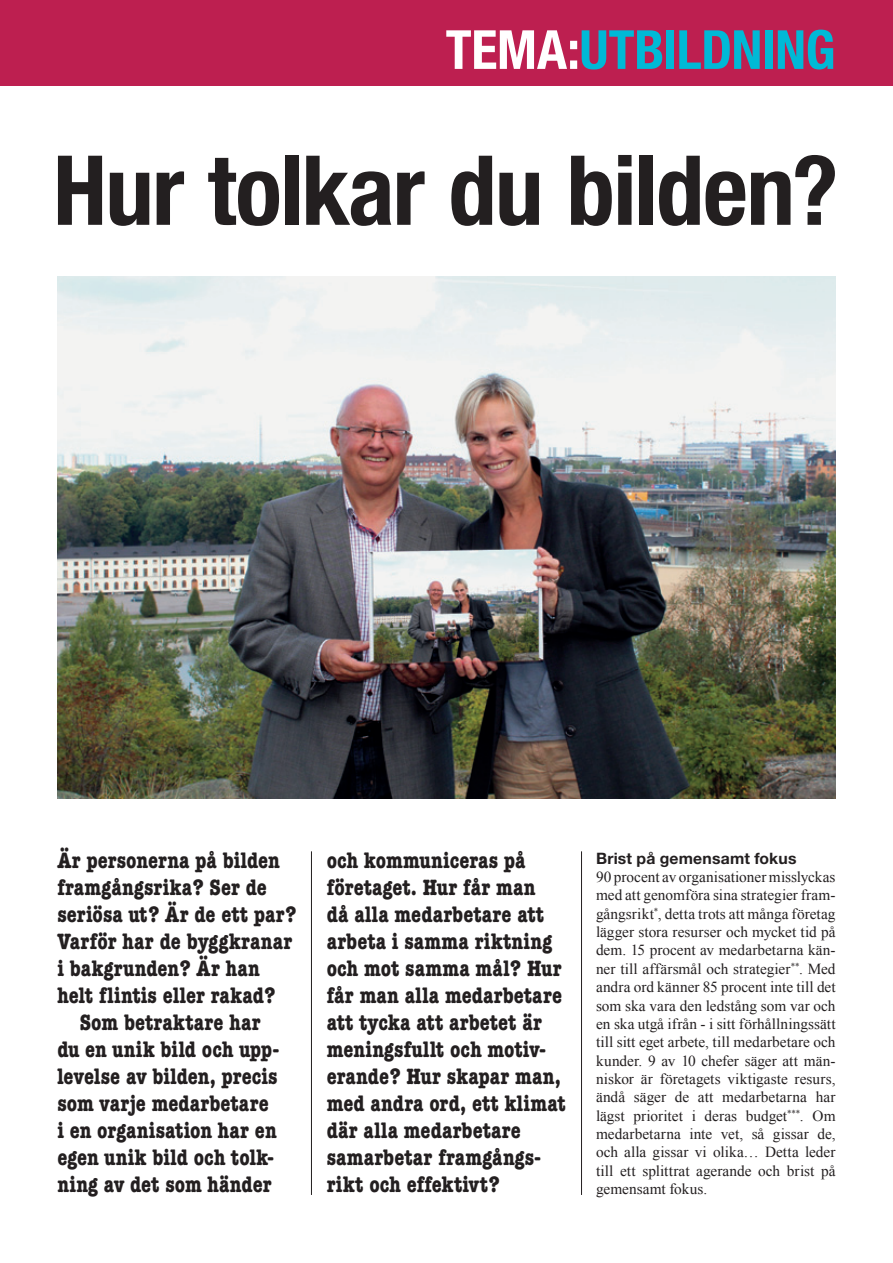
<style>
.page{position:relative;width:893px;height:1263px;background:#fff}
.page>*{position:absolute;margin:0;border:0;box-sizing:border-box;transform-origin:0 0}
.t1{font:700 condensed 96.75px "Helvetica Neue";letter-spacing:-.015em;color:#231f20}
.t2{font:700 condensed 54px "Helvetica Neue";letter-spacing:-.01em;color:#00b9d6}
.t3{font:700 condensed 22.5px/27px "American Typewriter";letter-spacing:.005em;color:#231f20}
.t4{font:700 15.75px "Helvetica Neue";letter-spacing:.015em;color:#231f20}
.t5{font:15.3px/18.3px "Times New Roman";letter-spacing:.005em;color:#231f20;text-align:justify}
.s1{color:#fff}
</style>
<div class="page">
<div style="left:0;top:0;width:893px;height:85px;background:#bd1f50"></div>
<img style="left:57px;top:276px;width:779px;height:523px">
<hr style="left:311px;top:851px;width:1px;height:344px;background:#231f20">
<hr style="left:581px;top:851px;width:1px;height:344px;background:#231f20">
<p class="t2" style="left:446px;top:17px;width:391px"><span class="s1">TEMA:</span>UTBILDNING</p>
<p class="t1" style="left:53px;top:132px;width:787px">Hur tolkar du bilden?</p>
<p class="t3" style="left:57px;top:847px;width:240px">Är personerna på bilden framgångsrika? Ser de seriösa ut? Är de ett par?<br>Varför har de byggkranar i bakgrunden? Är han helt flintis eller rakad?</p>
<p class="t3" style="left:57px;top:1009px;width:223px;text-align:center">Som betraktare har<br>du en unik bild och upp&shy;levelse av bilden, precis som varje medarbetare i en organisation har en egen unik bild och tolk&shy;ning av det som händer</p>
<p class="t3" style="left:327px;top:847px;width:241px">och kommuniceras på företaget. Hur får man<br>då alla medarbetare att arbeta i samma riktning och mot samma mål? Hur får man alla medarbetare att tycka att arbetet är meningsfullt och motiv&shy;erande? Hur skapar man, med andra ord, ett klimat där alla medarbetare</p>
<p class="t3" style="left:327px;top:1144px;width:215px">samarbetar framgångs&shy;rikt och effektivt?</p>
<p class="t4" style="left:596px;top:848px;width:202px">Brist på gemensamt fokus</p>
<p class="t5" style="left:596px;top:867px;width:241px">90 procent av organisationer misslyckas med att genomföra sina strategier fram&shy;gångsrikt<sup>*</sup>, detta trots att många företag lägger stora resurser och mycket tid på dem. 15 procent av medarbetarna kän&shy;ner till affärsmål och strategier<sup>**</sup>. Med andra ord känner 85 procent inte till det som ska vara den ledstång som var och en ska utgå ifrån - i sitt förhållningssätt till sitt eget arbete, till medarbetare och kunder. 9 av 10 chefer säger att män&shy;niskor är företagets viktigaste resurs, ändå säger de att medarbetarna har lägst prioritet i deras budget<sup>***</sup>. Om medarbetarna inte vet, så gissar de, och alla gissar vi olika… Detta leder till ett splittrat agerande och brist på gemensamt fokus.</p>
</div>
